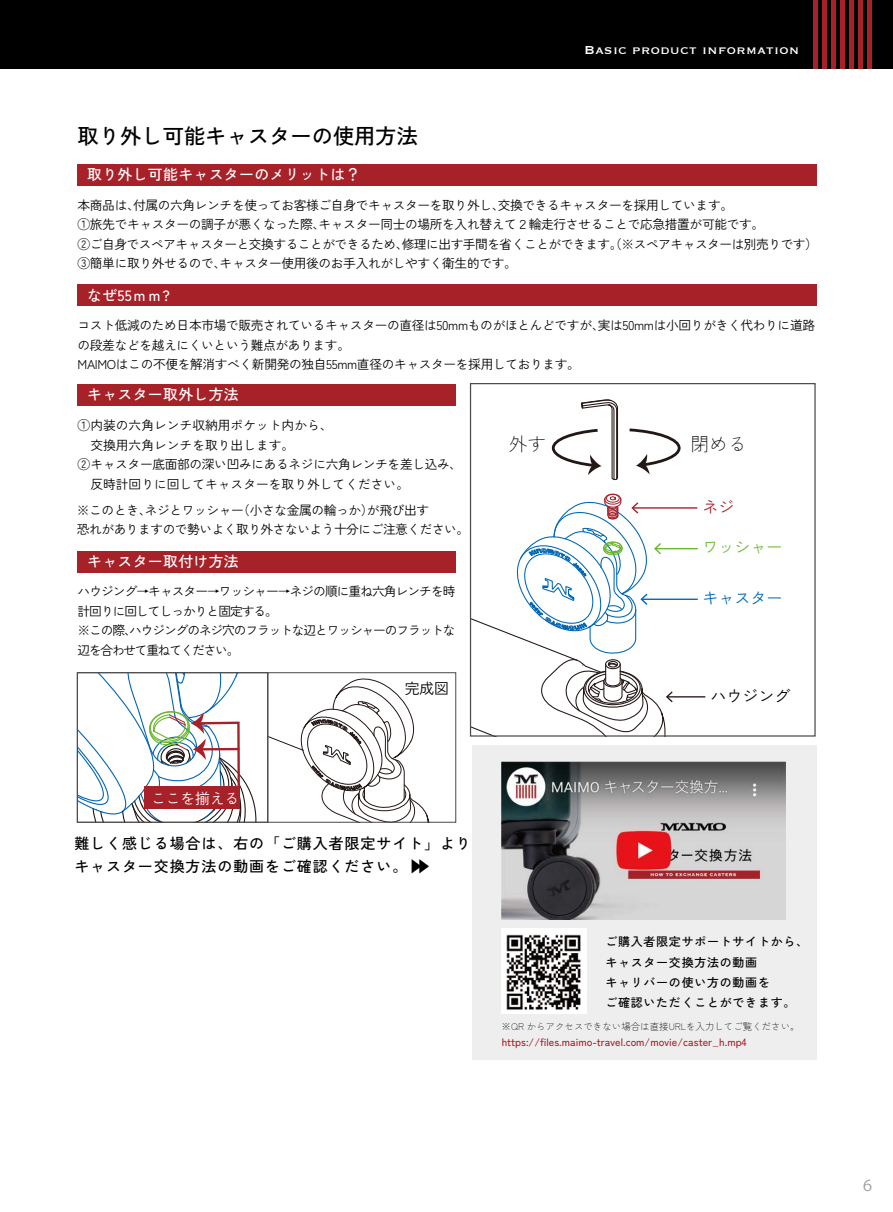
<style>
.page{position:relative;width:893px;height:1212px;background:#fff}
.page>*{position:absolute;margin:0;border:0;box-sizing:border-box;transform-origin:0 0}
.t1{font:500 21.3px "Zen Kaku Gothic New";color:#000}
.t2{font:300 18.75px "Zen Kaku Gothic New";color:#000}
.t3{font:16.05px "Zen Kaku Gothic New";color:#69b72d}
.t4{font:16.05px "Zen Kaku Gothic New";color:#0066b3}
.t5{font:16.05px "Zen Kaku Gothic New";color:#000}
.t6{font:16.05px "Zen Kaku Gothic New";color:#a72128}
.t7{font:500 15px/23.1px "Zen Kaku Gothic New";letter-spacing:.06em;color:#000}
.t8{font:15px "Copperplate";letter-spacing:.03em;color:#fff}
.t9{font:15px "Koz Go Pr 6 N";color:#9e9e9f}
.t10{font:500 14.85px "Zen Kaku Gothic New";letter-spacing:.02em;color:#fff}
.t11{font:14.85px "Zen Kaku Gothic New";letter-spacing:-.01em;color:#fff}
.t12{font:14.85px "Zen Kaku Gothic New";color:#000}
.t13{font:12.75px/19.5px "Zen Kaku Gothic New";letter-spacing:-.03em;color:#000}
.t14{font:12.75px/19.5px "Zen Kaku Gothic New";letter-spacing:-.09em;color:#000}
.t15{font:12.75px/19.5px "Zen Kaku Gothic New";color:#000}
.t16{font:500 12px/20.1px "Zen Kaku Gothic New";letter-spacing:.06em;color:#000}
.t17{font:500 10.5px "Zen Kaku Gothic New";color:#a72128}
.t18{font:300 9.45px "Zen Kaku Gothic New";color:#000}
.s1{font-family:"Koz Go Pr 6 N";font-weight:400}
</style>
<div class="page">
<div style="left:78px;top:284px;width:739px;height:22px;background:#a72128"></div>
<div style="left:78px;top:384px;width:378px;height:22px;background:#a72128"></div>
<div style="left:78px;top:164px;width:739px;height:22px;background:#a72128"></div>
<div style="left:78px;top:551px;width:378px;height:22px;background:#a72128"></div>
<hr style="left:633px;top:507px;width:64px;height:2px;background:#a72128">
<hr style="left:656px;top:548px;width:41px;height:1px;background:#69b72d">
<hr style="left:642px;top:598px;width:55px;height:2px;background:#0066b3">
<svg style="left:470px;top:384px;width:212px;height:352px"></svg>
<div style="left:0;top:0;width:893px;height:69px;background:#000"></div>
<hr style="left:814px;top:0;width:4px;height:69px;background:#a72128">
<div style="left:822px;top:0;width:5px;height:69px;background:#a72128"></div>
<div style="left:831px;top:0;width:5px;height:69px;background:#a72128"></div>
<div style="left:840px;top:0;width:5px;height:69px;background:#a72128"></div>
<div style="left:849px;top:0;width:5px;height:69px;background:#a72128"></div>
<div style="left:858px;top:0;width:5px;height:69px;background:#a72128"></div>
<div style="left:867px;top:0;width:5px;height:69px;background:#a72128"></div>
<svg style="left:269px;top:678px;width:160px;height:143px"></svg>
<div style="left:267px;top:672px;width:189px;height:151px;border:1px solid #4c4b4c"></div>
<div style="left:77px;top:672px;width:191px;height:151px;border:1px solid #4c4b4c"></div>
<svg style="left:77px;top:673px;width:180px;height:149px"></svg>
<div style="left:473px;top:745px;width:344px;height:314px;background:#eeeeef"></div>
<img style="left:502px;top:762px;width:284px;height:158px">
<img style="left:501px;top:929px;width:85px;height:85px">
<h1 class="t1" style="left:78px;top:119px;width:342px">取り外し可能キャスターの使用方法</h1>
<p class="t10" style="left:87px;top:163px;width:275px">取り外し可能キャスターのメリットは？</p>
<p class="t8" style="left:584px;top:43px;width:216px">Basic product information</p>
<p class="t13" style="left:78px;top:194px;width:742px">本商品は、付属の六角レンチを使ってお客様ご自身でキャスターを取り外し、交換できるキャスターを採用しています。<br>①旅先でキャスターの調子が悪くなった際、キャスター同士の場所を入れ替えて２輪走行させることで応急措置が可能です。<br>②ご自身でスペアキャスターと交換することができるため、修理に出す手間を省くことができます。（※スペアキャスターは別売りです）③簡単に取り外せるので、キャスター使用後のお手入れがしやすく衛生的です。</p>
<p class="t10" style="left:87px;top:283px;width:84px">なぜ55ｍｍ?</p>
<p class="t13" style="left:78px;top:315px;width:739px">コスト低減のため日本市場で販売されているキャスターの直径は50mmものがほとんどですが、実は50mmは小回りがきく代わりに道路の段差などを越えにくいという難点があります。<br>MAIMOはこの不便を解消すべく新開発の独自55mm直径のキャスターを採用しております。</p>
<p class="t10" style="left:87px;top:383px;width:153px">キャスター取外し方法</p>
<p class="t15" style="left:78px;top:415px;width:386px">①内装の六角レンチ収納用ポケット内から、<br>　交換用六角レンチを取り出します。<br>②キャスター底面部の深い凹みにあるネジに六角レンチを差し込み、　反時計回りに回してキャスターを取り外してください。</p>
<p class="t13" style="left:77px;top:499px;width:394px">※このとき、ネジとワッシャー（小さな金属の輪っか）が飛び出す<br>恐れがありますので勢いよく取り外さないよう十分にご注意ください。</p>
<p class="t10" style="left:87px;top:550px;width:153px">キャスター取付け方法</p>
<p class="t14" style="left:78px;top:581px;width:380px">ハウジング→キャスター→ワッシャー→ネジの順に重ね六角レンチを時計回りに回してしっかりと固定する。<br>※この際、ハウジングのネジ穴のフラットな辺とワッシャーのフラットな辺を合わせて重ねてください。</p>
<p class="t12" style="left:405px;top:677px;width:46px">完成図</p>
<h2 class="t2" style="left:509px;top:429px;width:39px">外す</h2>
<h2 class="t2" style="left:691px;top:429px;width:58px">閉める</h2>
<p class="t6" style="left:702px;top:494px;width:34px">ネジ</p>
<p class="t3" style="left:702px;top:535px;width:82px">ワッシャー</p>
<p class="t4" style="left:702px;top:585px;width:82px">キャスター</p>
<p class="t5" style="left:710px;top:683px;width:82px">ハウジング</p>
<p class="t11" style="left:151px;top:786px;width:90px">ここを揃える</p>
<p class="t7" style="left:74px;top:831px;width:414px">難しく感じる場合は、右の「ご購入者限定サイト」より、キャスター交換方法の動画をご確認ください。<span class="s1">▶▶</span></p>
<p class="t16" style="left:605px;top:931px;width:204px">ご購入者限定サポートサイトから、キャスター交換方法の動画<br>キャリバーの使い方の動画を<br>ご確認いただくことができます。</p>
<p class="t18" style="left:502px;top:1019px;width:300px">※QR からアクセスできない場合は直接URLを入力してご覧ください。</p>
<p class="t17" style="left:502px;top:1034px;width:246px">https://files.maimo-travel.com/movie/caster_h.mp4</p>
<p class="t9" style="left:860px;top:1176px;width:16px">６</p>
</div>
